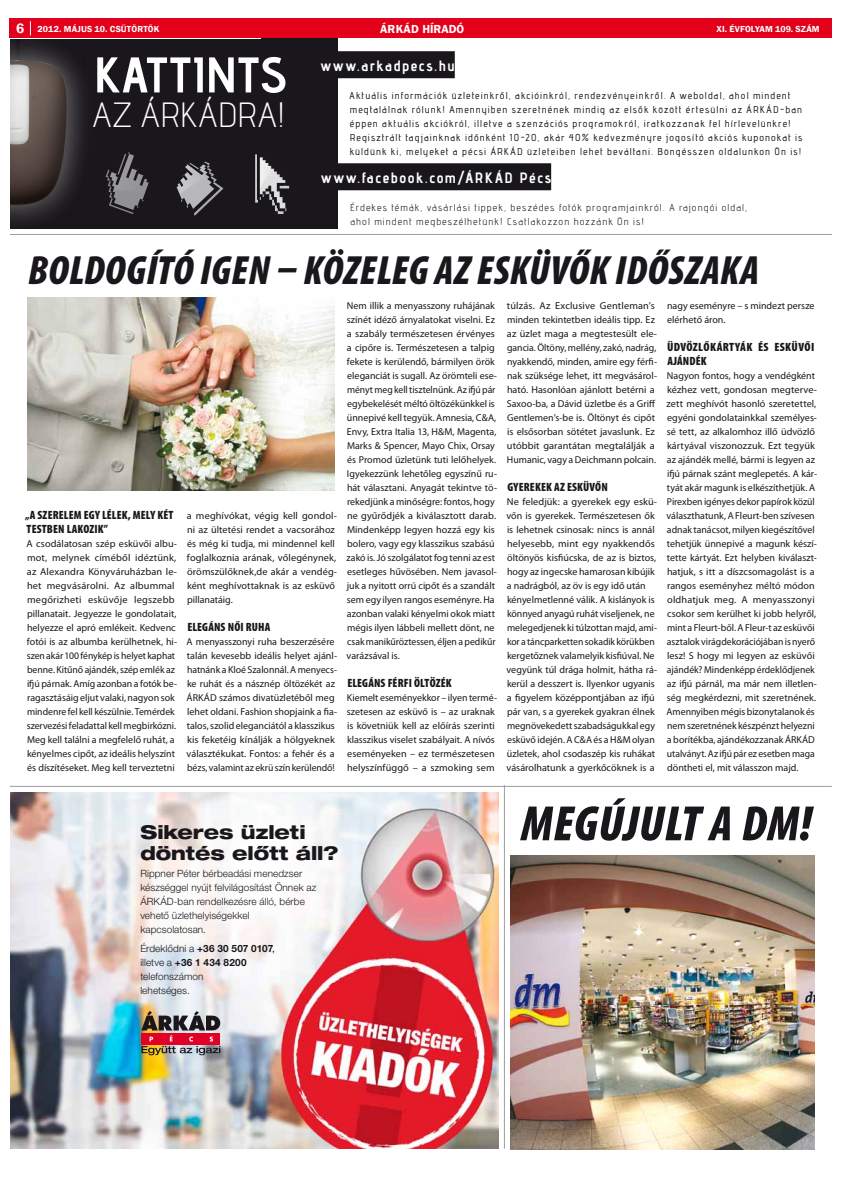
<style>
.page{position:relative;width:842px;height:1177px;background:#fff}
.page>*{position:absolute;margin:0;border:0;box-sizing:border-box;transform-origin:0 0}
.t1{font:italic 900 condensed 50px "Myriad Pro";color:#1a171c}
.t2{font:50px "advent Bd 3";letter-spacing:.01em;color:#fff}
.t3{font:italic 900 condensed 41px "Myriad Pro";letter-spacing:.01em;color:#1a171c}
.t4{font:35px "advent Lt 1";letter-spacing:.01em;color:#fff}
.t5{font:800 expanded 19px/20.8px "Helvetica Neue LT Pro";letter-spacing:-.005em;color:#1a171c}
.t6{font:15px "advent Bd 3";letter-spacing:.1em;color:#fff}
.t7{font:900 condensed 12px/14px "Myriad Pro";letter-spacing:.015em;color:#1a171c}
.t8{font:600 12px "Franklin Gothic";letter-spacing:.02em;color:#fff}
.t9{font:10px/14px "Myriad Pro";color:#1a171c}
.t10{font:10px/14px "advent Bd 1";letter-spacing:.105em;color:#1a171c}
.t11{font:300 10px/14px "Helvetica Neue LT Pro";letter-spacing:.005em;color:#1a171c}
.t12{font:10px/14px "advent";letter-spacing:.105em;color:#1a171c}
.t13{font:600 9px "Franklin Gothic";letter-spacing:.01em;color:#fff}
.s1{font-size:14px}
.s2{font-weight:700}
.s3{font-weight:400}
</style>
<div class="page">
<div style="left:0;top:38px;width:338px;height:191px;background:#1a171c"></div>
<div style="left:0;top:0;width:95px;height:232px;background:#fff;opacity:.56"></div>
<div style="left:0;top:0;width:85px;height:224px;background:#1a171c;opacity:.54"></div>
<svg style="left:106px;top:152px;width:43px;height:62px"></svg>
<svg style="left:176px;top:162px;width:47px;height:54px"></svg>
<svg style="left:255px;top:154px;width:35px;height:60px"></svg>
<div style="left:0;top:0;width:10px;height:297px;background:#fff"></div>
<div style="left:0;top:0;width:261px;height:38px;background:#fff"></div>
<img style="left:510px;top:855px;width:305px;height:294px">
<img style="left:27px;top:298px;width:307px;height:192px">
<hr style="left:10px;top:234px;width:822px;height:1px;background:#9c9e9f">
<hr style="left:10px;top:785px;width:822px;height:1px;background:#9c9e9f">
<div style="left:10px;top:18px;width:822px;height:20px;background:#e2001a"></div>
<svg style="left:30px;top:21px;width:1px;height:14px"></svg>
<img style="left:10px;top:792px;width:489px;height:356px">
<img style="left:141px;top:1010px;width:79px;height:45px">
<div style="left:321px;top:51px;width:134px;height:27px;background:#1a171c"></div>
<div style="left:321px;top:163px;width:230px;height:27px;background:#1a171c"></div>
<hr style="left:504px;top:785px;width:1px;height:363px;background:#9c9e9f">
<p class="t13" style="left:16px;top:23px;width:145px"><span class="s1">26</span> 2012. MÁJUS 10. CSÜTÖRTÖK</p>
<p class="t8" style="left:380px;top:21px;width:86px">ÁRKÁD HÍRADÓ</p>
<p class="t13" style="left:717px;top:23px;width:105px">XI. ÉVFOLYAM 109. SZÁM</p>
<p class="t2" style="left:93px;top:44px;width:195px">kattints</p>
<p class="t4" style="left:93px;top:94px;width:194px">AZ ÁRKÁDRA!</p>
<p class="t6" style="left:321px;top:56px;width:135px">www.arkadpecs.hu</p>
<p class="t10" style="left:350px;top:88px;width:454px">Aktuális információk üzleteinkről, akcióinkról, rendezvényeinkről. A weboldal, ahol mindent megtalálnak rólunk! Amennyiben szeretnének mindig az elsők között értesülni az ÁRKÁD-ban éppen aktuális akciókról, illetve a szenzációs programokról, iratkozzanak fel hírlevelünkre!<br>Regisztrált tagjainknak időnként 10-20, akár 40% kedvezményre jogosító akciós kuponokat is küldünk ki, melyeket a pécsi ÁRKÁD üzleteiben lehet beváltani. Böngésszen oldalunkon Ön is!</p>
<p class="t6" style="left:321px;top:168px;width:231px">www.facebook.com/ÁRK ÁD Pécs</p>
<p class="t12" style="left:350px;top:200px;width:398px">Érdekes témák, vásárlási tippek, beszédes fotók programjainkról. A rajongói oldal, ahol mindent megbeszélhetünk! Csatlakozzon hozzánk Ön is!</p>
<p class="t3" style="left:28px;top:244px;width:733px">BOLDOGÍTÓ IGEN – KÖZELEG AZ ESKÜVŐK IDŐSZAKA</p>
<p class="t7" style="left:25px;top:507px;width:150px">„A SZERELEM EGY LÉLEK, MELY KÉT<br>TESTBEN LAKOZIK”</p>
<p class="t9" style="left:27px;top:536px;width:152px">A csodálatosan szép esküvői albu&shy;mot, melynek címéből idéztünk, az Alexandra Könyváruházban le&shy;het megvásárolni. Az albummal megőrizheti esküvője legszebb pillanatait. Jegyezze le gondolatait, helyezze el apró emlékeit. Kedvenc fotói is az albumba kerülhetnek, hi&shy;szen akár 100 fénykép is helyet kaphat benne. Kitűnő ajándék, szép emlék az ifjú párnak. Amíg azonban a fotók be&shy;ragasztásáig eljut valaki, nagyon sok mindenre fel kell készülnie. Temérdek szervezési feladattal kell megbirkózni.<br>Meg kell találni a megfelelő ruhát, a kényelmes cipőt, az ideális helyszínt és díszítéseket. Meg kell terveztetni</p>
<p class="t9" style="left:187px;top:508px;width:152px">a meghívókat, végig kell gondol&shy;ni az ültetési rendet a vacsorához és még ki tudja, mi mindennel kell foglalkoznia arának, vőlegénynek, örömszülőknek,de akár a vendég&shy;ként meghívottaknak is az esküvő pillanatáig.</p>
<p class="t7" style="left:187px;top:619px;width:85px">ELEGÁNS NŐI RUHA</p>
<p class="t9" style="left:187px;top:634px;width:152px">A menyasszonyi ruha beszerzésére talán kevesebb ideális helyet ajánl&shy;hatnánk a Kloé Szalonnál. A menyecs&shy;ke ruhát és a násznép öltözékét az ÁRKÁD számos divatüzletéből meg lehet oldani. Fashion shopjaink a fia&shy;talos, szolid eleganciától a klasszikus kis feketéig kínálják a hölgyeknek választékukat. Fontos: a fehér és a bézs, valamint az ekrü szín kerülendő!</p>
<p class="t9" style="left:346px;top:298px;width:152px">Nem illik a menyasszony ruhájának színét idéző árnyalatokat viselni. Ez a szabály természetesen érvényes a cipőre is. Természetesen a talpig fekete is kerülendő, bármilyen örök eleganciát is sugall. Az örömteli ese&shy;ményt meg kell tisztelnünk. Az ifjú pár egybekelését méltó öltözékünkkel is ünnepivé kell tegyük. Amnesia, C&amp;A, Envy, Extra Italia 13, H&amp;M, Magenta, Marks &amp; Spencer, Mayo Chix, Orsay és Promod üzletünk tuti lelőhelyek.<br>Igyekezzünk lehetőleg egyszínű ru&shy;hát választani. Anyagát tekintve tö&shy;rekedjünk a minőségre: fontos, hogy ne gyűrődjék a kiválasztott darab.<br>Mindenképp legyen hozzá egy kis bolero, vagy egy klasszikus szabású zakó is. Jó szolgálatot fog tenni az est esetleges hűvösében. Nem javasol&shy;juk a nyitott orrú cipőt és a szandált sem egy ilyen rangos eseményre. Ha azonban valaki kényelmi okok miatt mégis ilyen lábbeli mellett dönt, ne csak manikűröztessen, éljen a pedikűr varázsával is.</p>
<p class="t7" style="left:347px;top:675px;width:106px">ELEGÁNS FÉRFI ÖLTÖZÉK</p>
<p class="t9" style="left:347px;top:690px;width:152px">Kiemelt eseményekkor – ilyen termé&shy;szetesen az esküvő is – az uraknak is követniük kell az előírás szerinti klasszikus viselet szabályait. A nívós eseményeken – ez természetesen helyszínfüggő – a szmoking sem</p>
<p class="t9" style="left:507px;top:298px;width:152px">túlzás. Az Exclusive Gentleman’s minden tekintetben ideális tipp. Ez az üzlet maga a megtestesült ele&shy;gancia. Öltöny, mellény, zakó, nadrág, nyakkendő, minden, amire egy férfi&shy;nak szüksége lehet, itt megvásárol&shy;ható. Hasonlóan ajánlott betérni a Saxoo-ba, a Dávid üzletbe és a Griff Gentlemen’s-be is. Öltönyt és cipőt is elsősorban sötétet javaslunk. Ez utóbbit garantátan megtalálják a Humanic, vagy a Deichmann polcain.</p>
<p class="t7" style="left:507px;top:479px;width:102px">GYEREKEK AZ ESKÜVŐN</p>
<p class="t9" style="left:506px;top:494px;width:152px">Ne feledjük: a gyerekek egy eskü&shy;vőn is gyerekek. Természetesen ők is lehetnek csinosak: nincs is annál helyesebb, mint egy nyakkendős öltönyös kisfiúcska, de az is biztos, hogy az ingecske hamarosan kibújik a nadrágból, az öv is egy idő után kényelmetlenné válik. A kislányok is könnyed anyagú ruhát viseljenek, ne melegedjenek ki túlzottan majd, ami&shy;kor a táncparketten sokadik körükben kergetőznek valamelyik kisfiúval. Ne vegyünk túl drága holmit, hátha rá&shy;kerül a desszert is. Ilyenkor ugyanis a figyelem középpontjában az ifjú pár van, s a gyerekek gyakran élnek megnövekedett szabadságukkal egy esküvő idején. A C&amp;A és a H&amp;M olyan üzletek, ahol csodaszép kis ruhákat vásárolhatunk a gyerkőcöknek is a</p>
<p class="t9" style="left:667px;top:298px;width:149px">nagy eseményre – s mindezt persze elérhető áron.</p>
<p class="t7" style="left:667px;top:339px;width:149px">ÜDVÖZLŐKÁRTYÁK ÉS ESKÜVŐI<br>AJÁNDÉK</p>
<p class="t9" style="left:666px;top:368px;width:152px">Nagyon fontos, hogy a vendégként kézhez vett, gondosan megterve&shy;zett meghívót hasonló szeretettel, egyéni gondolatainkkal személyes&shy;sé tett, az alkalomhoz illő üdvözlő kártyával viszonozzuk. Ezt tegyük az ajándék mellé, bármi is legyen az ifjú párnak szánt meglepetés. A kár&shy;tyát akár magunk is elkészíthetjük. A Pirexben igényes dekor papírok közül választhatunk, A Fleurt-ben szívesen adnak tanácsot, milyen kiegészítővel tehetjük ünnepivé a magunk készí&shy;tette kártyát. Ezt helyben kiválaszt&shy;hatjuk, s itt a díszcsomagolást is a rangos eseményhez méltó módon oldhatjuk meg. A menyasszonyi csokor sem kerülhet ki jobb helyről, mint a Fleurt-ből. A Fleur-t az esküvői asztalok virágdekorációjában is nyerő lesz! S hogy mi legyen az esküvői ajándék? Mindenképp érdeklődjenek az ifjú párnál, ma már nem illetlen&shy;ség megkérdezni, mit szeretnének.<br>Amennyiben mégis bizonytalanok és nem szeretnének készpénzt helyezni a borítékba, ajándékozzanak ÁRKÁD utalványt. Az ifjú pár ez esetben maga döntheti el, mit válasszon majd.</p>
<p class="t5" style="left:140px;top:821px;width:200px">Sikeres üzleti döntés előtt áll?</p>
<p class="t11" style="left:140px;top:865px;width:178px">Rippner Péter bérbeadási menedzser készséggel nyújt felvilágosítást Önnek az<br>ÁRKÁD-ban rendelkezésre álló, bérbe vehető üzlethelyiségekkel kapcsolatosan.</p>
<p class="t11" style="left:140px;top:941px;width:136px">Érdeklődni a <span class="s2">+36 30 507 0107</span><span class="s3">, </span>illetve a <span class="s2">+36 1 434 8200 </span>telefonszámon<br>lehetséges.</p>
<p class="t1" style="left:521px;top:791px;width:55px">MEGÚJULT</p>
<p class="t1" style="left:710px;top:791px;width:104px">ADM!</p>
</div>
